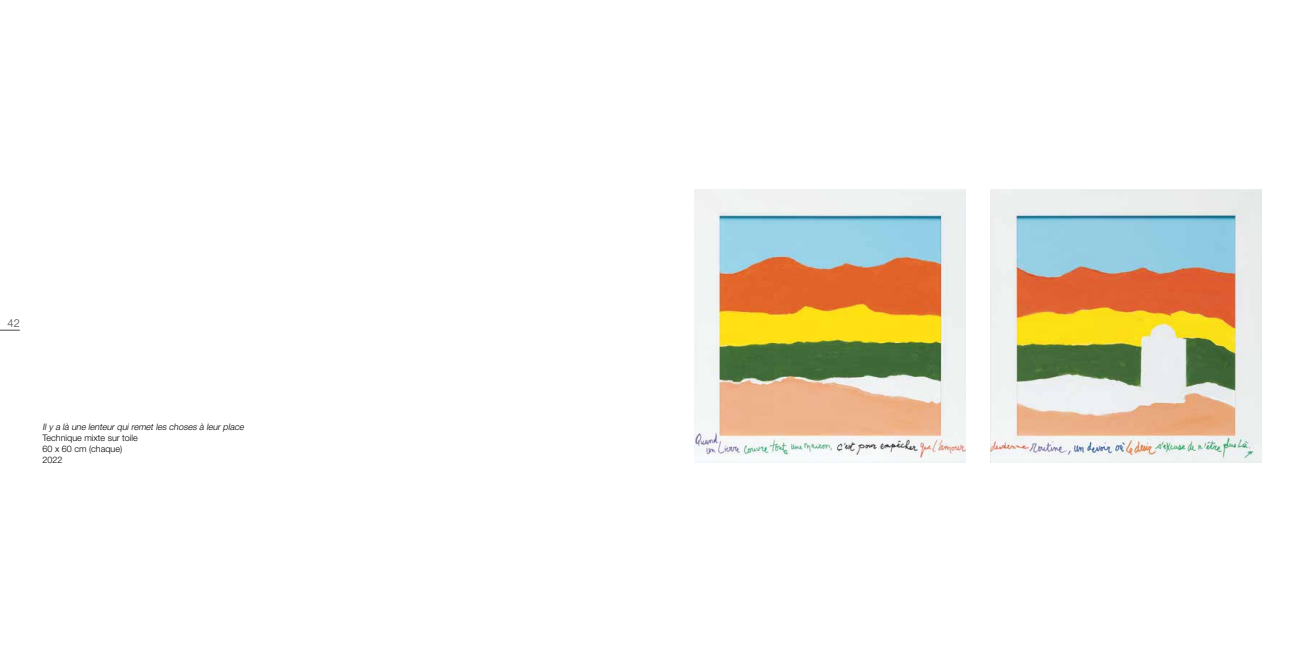
<style>
.page{position:relative;width:1304px;height:652px;background:#fff}
.page>*{position:absolute;margin:0;border:0;box-sizing:border-box;transform-origin:0 0}
.t1{font:300 11px "Helvetica Neue LT Std";color:#4a4a49}
.t2{font:italic 300 9px "Helvetica Neue LT Std";color:#000}
.t3{font:300 9px/11px "Helvetica Neue LT Std";color:#000}
</style>
<div class="page">
<svg style="left:0;top:330px;width:20px;height:1px"></svg>
<img style="left:694px;top:190px;width:272px;height:272px">
<img style="left:990px;top:190px;width:271px;height:272px">
<p class="t1" style="left:8px;top:316px;width:14px">42</p>
<p class="t2" style="left:43px;top:421px;width:205px">Il y a là une lenteur qui remet les choses à leur place</p>
<p class="t3" style="left:43px;top:432px;width:97px">Technique mixte sur toile<br>60 x 60 cm (chaque)<br>2022</p>
</div>
